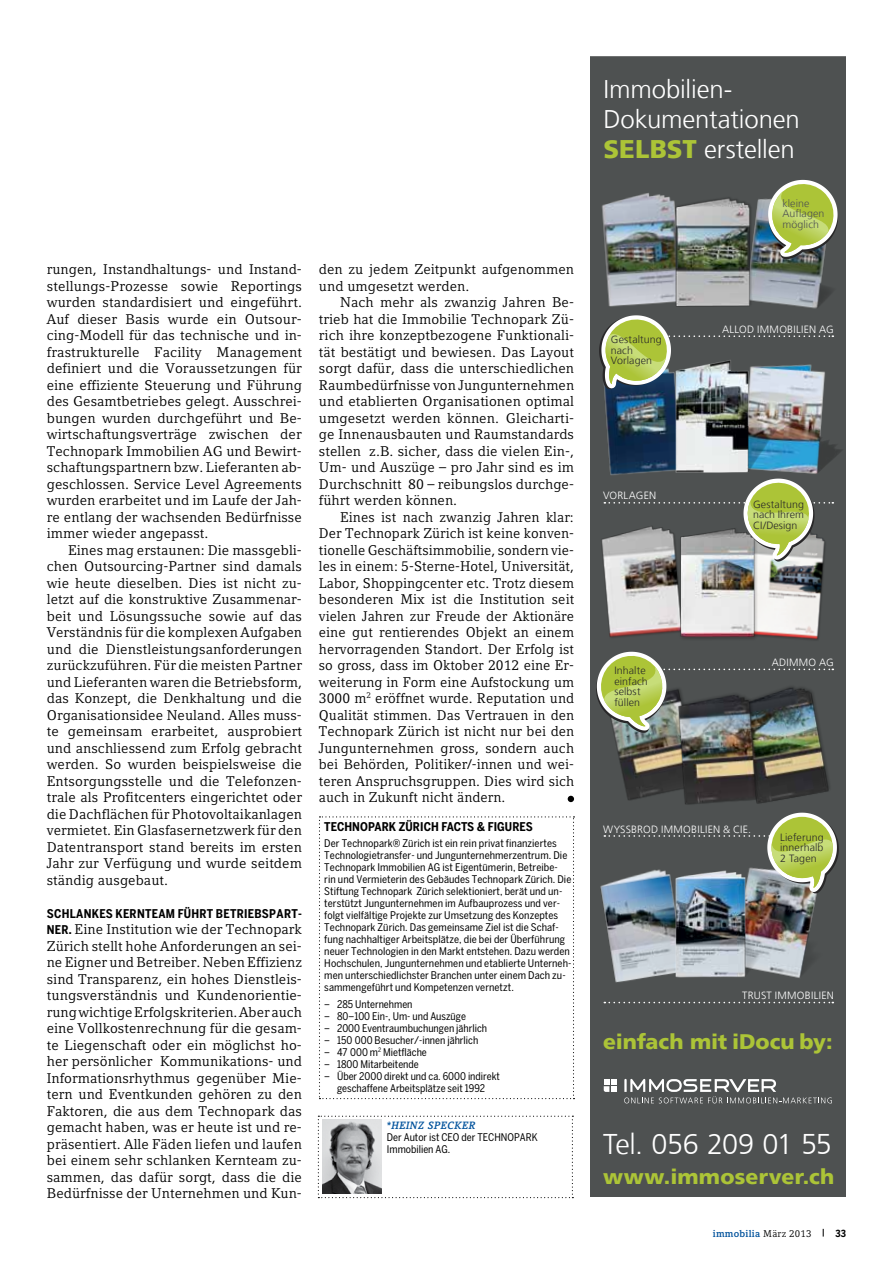
<style>
.page{position:relative;width:893px;height:1263px;background:#fff}
.page>*{position:absolute;margin:0;border:0;box-sizing:border-box;transform-origin:0 0}
.t1{font:300 28.5px "Frutiger LT";letter-spacing:-.02em;color:#fff}
.t2{font:300 25.5px/30px "Frutiger LT";letter-spacing:-.005em;color:#fff}
.t3{font:900 21px "Frutiger LT";color:#acc437}
.t4{font:13.95px/16.5px "Compatil Letter LT Pro";letter-spacing:.005em;color:#000;text-align:justify}
.t5{font:700 12px "Benton Sans Cond";letter-spacing:.025em;color:#000}
.t6{font:10.5px/12px "Benton Sans Cond";letter-spacing:.005em;color:#000}
.t7{font:300 10.5px/10.5px "Frutiger LT";letter-spacing:.01em;color:#292829;text-align:justify}
.t8{font:300 10.5px "Frutiger LT";letter-spacing:.025em;color:#fff}
.t9{font:300 10.5px/10.5px "Frutiger LT";letter-spacing:.015em;color:#4e5151}
.t10{font:italic 700 10.5px "Compatil Letter LT Pro";letter-spacing:.025em;color:#00529c}
.t11{font:700 9.75px "Compatil Letter LT Pro";letter-spacing:.025em;color:#00529c}
.s1{font-family:"Benton Sans Cond";font-weight:700;font-size:12px}
.s2{font-weight:900;color:#acc437}
.s3{font-weight:400;color:#000}
.s4{color:#000}
.s5{font-family:"Benton Sans Cond";color:#000}
</style>
<div class="page">
<svg style="left:568px;top:796px;width:6px;height:6px"></svg>
<div style="left:591px;top:57px;width:255px;height:1139px;background:#4e5151"></div>
<svg style="left:624px;top:1079px;width:208px;height:24px"></svg>
<svg style="left:604px;top:1079px;width:13px;height:13px"></svg>
<svg style="left:604px;top:1002px;width:229px;height:1px"></svg>
<img style="left:601px;top:193px;width:70px;height:114px">
<img style="left:777px;top:259px;width:55px;height:50px">
<img style="left:671px;top:197px;width:106px;height:110px">
<img style="left:602px;top:539px;width:69px;height:99px">
<img style="left:777px;top:562px;width:47px;height:78px">
<img style="left:671px;top:562px;width:106px;height:77px">
<img style="left:600px;top:885px;width:70px;height:98px">
<img style="left:775px;top:893px;width:42px;height:85px">
<img style="left:670px;top:893px;width:105px;height:85px">
<img style="left:615px;top:733px;width:50px;height:68px">
<img style="left:779px;top:668px;width:55px;height:132px">
<img style="left:665px;top:733px;width:114px;height:72px">
<img style="left:604px;top:389px;width:67px;height:86px">
<img style="left:774px;top:389px;width:68px;height:90px">
<img style="left:671px;top:389px;width:105px;height:89px">
<svg style="left:604px;top:813px;width:235px;height:80px"></svg>
<svg style="left:604px;top:479px;width:229px;height:83px"></svg>
<svg style="left:768px;top:180px;width:70px;height:79px"></svg>
<img style="left:596px;top:652px;width:237px;height:81px">
<svg style="left:599px;top:315px;width:234px;height:74px"></svg>
<svg style="left:319px;top:816px;width:255px;height:283px"></svg>
<svg style="left:318px;top:1116px;width:255px;height:82px"></svg>
<img style="left:322px;top:1120px;width:60px;height:74px">
<p class="t4" style="left:47px;top:261px;width:257px">rungen, Instandhaltungs- und Instand&shy;stellungs-Prozesse sowie Reportings wurden standardisiert und eingeführt.<br>Auf dieser Basis wurde ein Outsour&shy;cing-Modell für das technische und in&shy;frastrukturelle Facility Management definiert und die Voraussetzungen für eine effiziente Steuerung und Führung des Gesamtbetriebes gelegt. Ausschrei&shy;bungen wurden durchgeführt und Be&shy;wirtschaftungsverträge zwischen der Technopark Immobilien AG und Bewirt&shy;schaftungspartnern bzw. Lieferanten ab&shy;geschlossen. Service Level Agreements wurden erarbeitet und im Laufe der Jah&shy;re entlang der wachsenden Bedürfnisse immer wieder angepasst.</p>
<p class="t4" style="left:47px;top:542px;width:257px;text-indent:21px">Eines mag erstaunen: Die massgebli&shy;chen Outsourcing-Partner sind damals wie heute dieselben. Dies ist nicht zu&shy;letzt auf die konstruktive Zusammenar&shy;beit und Lösungssuche sowie auf das Verständnis für die komplexen Aufgaben und die Dienstleistungsanforderungen zurückzuführen. Für die meisten Partner und Lieferanten waren die Betriebsform, das Konzept, die Denkhaltung und die Organisationsidee Neuland. Alles muss&shy;te gemeinsam erarbeitet, ausprobiert und anschliessend zum Erfolg gebracht werden. So wurden beispielsweise die Entsorgungsstelle und die Telefonzen&shy;trale als Profitcenters eingerichtet oder die Dachflächen für Photovoltaikanlagen vermietet. Ein Glasfasernetzwerk für den Datentransport stand bereits im ersten Jahr zur Verfügung und wurde seitdem ständig ausgebaut.</p>
<p class="t5" style="left:47px;top:906px;width:257px">SCHLANKES KERNTEAM FÜHRT BETRIEBSPART-</p>
<p class="t4" style="left:47px;top:921px;width:257px"><span class="s1">NER.</span> Eine Institution wie der Technopark Zürich stellt hohe Anforderungen an sei&shy;ne Eigner und Betreiber. Neben Effizienz sind Transparenz, ein hohes Dienstleis&shy;tungsverständnis und Kundenorientie&shy;rung wichtige Erfolgskriterien. Aber auch eine Vollkostenrechnung für die gesam&shy;te Liegenschaft oder ein möglichst ho&shy;her persönlicher Kommunikations- und Informationsrhythmus gegenüber Mie&shy;tern und Eventkunden gehören zu den Faktoren, die aus dem Technopark das gemacht haben, was er heute ist und re&shy;präsentiert. Alle Fäden liefen und laufen bei einem sehr schlanken Kernteam zu&shy;sammen, das dafür sorgt, dass die die Bedürfnisse der Unternehmen und Kun-</p>
<p class="t4" style="left:319px;top:261px;width:257px">den zu jedem Zeitpunkt aufgenommen und umgesetzt werden.</p>
<p class="t4" style="left:319px;top:294px;width:257px;text-indent:21px">Nach mehr als zwanzig Jahren Be&shy;trieb hat die Immobilie Technopark Zü&shy;rich ihre konzeptbezogene Funktionali&shy;tät bestätigt und bewiesen. Das Layout sorgt dafür, dass die unterschiedlichen Raumbedürfnisse von Jungunternehmen und etablierten Organisationen optimal umgesetzt werden können. Gleicharti&shy;ge Innenausbauten und Raumstandards stellen z.B. sicher, dass die vielen Ein-, Um- und Auszüge – pro Jahr sind es im Durchschnitt 80 – reibungslos durchge&shy;führt werden können.</p>
<p class="t4" style="left:319px;top:509px;width:257px;text-indent:21px">Eines ist nach zwanzig Jahren klar:<br>Der Technopark Zürich ist keine konven&shy;tionelle Geschäftsimmobilie, sondern vie&shy;les in einem: 5-Sterne-Hotel, Universität, Labor, Shoppingcenter etc. Trotz diesem besonderen Mix ist die Institution seit vielen Jahren zur Freude der Aktionäre eine gut rentierendes Objekt an einem hervorragenden Standort. Der Erfolg ist so gross, dass im Oktober 2012 eine Er&shy;weiterung in Form eine Aufstockung um 3000 m<sup>2</sup> eröffnet wurde. Reputation und Qualität stimmen. Das Vertrauen in den Technopark Zürich ist nicht nur bei den Jungunternehmen gross, sondern auch bei Behörden, Politiker/-innen und wei&shy;teren Anspruchsgruppen. Dies wird sich auch in Zukunft nicht ändern.</p>
<p class="t5" style="left:324px;top:820px;width:210px">TECHNOPARK ZÜRICH FACTS &amp; FIGURES</p>
<p class="t6" style="left:324px;top:838px;width:249px">Der Technopark® Zürich ist ein rein privat finanziertes Technologietransfer- und Jungunternehmerzentrum. Die Technopark Immobilien AG ist Eigentümerin, Betreibe&shy;rin und Vermieterin des Gebäudes Technopark Zürich. Die Stiftung Technopark Zürich selektioniert, berät und un&shy;terstützt Jungunternehmen im Aufbauprozess und ver&shy;folgt vielfältige Projekte zur Umsetzung des Konzeptes Technopark Zürich. Das gemeinsame Ziel ist die Schaf&shy;fung nachhaltiger Arbeitsplätze, die bei der Überführung neuer Technologien in den Markt entstehen. Dazu werden Hochschulen, Jungunternehmen und etablierte Unterneh&shy;men unterschiedlichster Branchen unter einem Dach zu&shy;sammengeführt und Kompetenzen vernetzt.</p>
<p class="t6" style="left:324px;top:998px;width:90px">– 285 Unternehmen</p>
<p class="t6" style="left:324px;top:1010px;width:143px">– 80–100 Ein-, Um- und Auszüge</p>
<p class="t6" style="left:324px;top:1022px;width:164px">– 2000 Eventraumbuchungen jährlich</p>
<p class="t6" style="left:324px;top:1034px;width:155px">– 150 000 Besucher/-innen jährlich</p>
<p class="t6" style="left:324px;top:1046px;width:104px">– 47 000 m<sup>2</sup> Mietfläche</p>
<p class="t6" style="left:324px;top:1058px;width:96px">– 1800 Mitarbeitende</p>
<p class="t6" style="left:324px;top:1070px;width:177px;text-align:center">– Über 2000 direkt und ca. 6000 indirekt geschaffene Arbeitsplätze seit 1992</p>
<p class="t10" style="left:387px;top:1119px;width:49px">*HEINZ SPE</p>
<p class="t10" style="left:447px;top:1119px;width:23px">CKER</p>
<p class="t6" style="left:387px;top:1131px;width:152px">Der Autor ist CEO der TECHNOPARK<br>Immobilien AG.</p>
<h2 class="t2" style="left:603px;top:74px;width:198px">Immobilien-<br>Dokumentationen <span class="s2">selbst</span> erstellen</h2>
<p class="t7" style="left:611px;top:334px;width:52px;text-align:left">Gestaltung nach<br>Vorlagen</p>
<p class="t8" style="left:603px;top:490px;width:55px">VORLAGEN</p>
<p class="t7" style="left:614px;top:665px;width:35px;text-align:left">Inhalte einfach selbst füllen</p>
<p class="t9" style="left:782px;top:198px;width:44px">kleine<br>Auflagen möglich</p>
<p class="t8" style="left:722px;top:324px;width:113px">ALLOD IMMOBILIEN AG</p>
<p class="t7" style="left:753px;top:499px;width:52px">Gestaltung nach Ihrem CI/Design</p>
<p class="t8" style="left:772px;top:656px;width:64px">ADIMMO AG</p>
<p class="t8" style="left:603px;top:823px;width:150px">WYSSBROD IMMOBILIEN &amp; CIE.</p>
<p class="t7" style="left:780px;top:832px;width:45px">Lieferung innerhalb 2 Tagen</p>
<p class="t8" style="left:742px;top:989px;width:93px">TRUST IMMOBILIEN</p>
<h3 class="t3" style="left:603px;top:1029px;width:231px">einfach mit iDocu by:</h3>
<h1 class="t1" style="left:603px;top:1128px;width:230px">Tel. 056 209 01 55</h1>
<h3 class="t3" style="left:603px;top:1164px;width:233px">www.immoserver.ch</h3>
<p class="t11" style="left:713px;top:1227px;width:135px">immobilia <span class="s3">März 2013</span> <span class="s4">|</span> <span class="s5">33</span></p>
</div>
